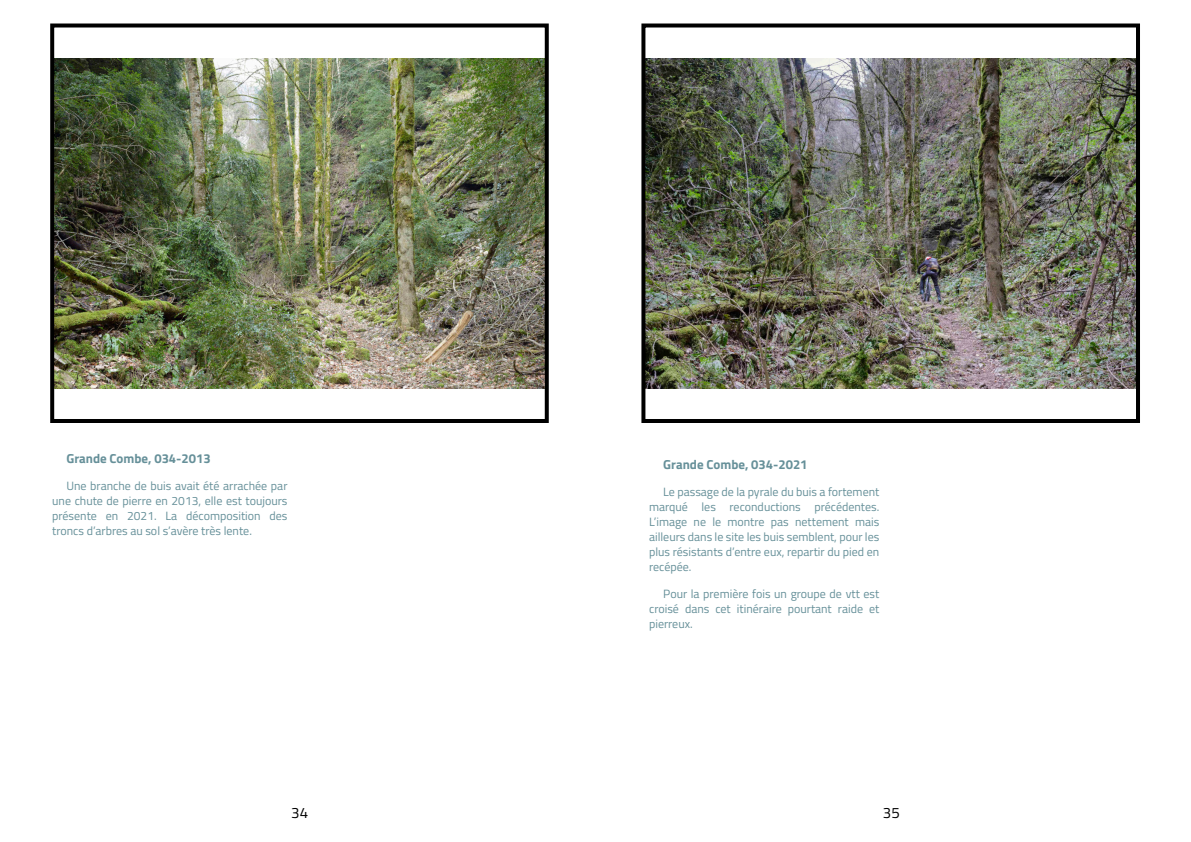
<style>
.page{position:relative;width:1191px;height:842px;background:#fff}
.page>*{position:absolute;margin:0;border:0;box-sizing:border-box;transform-origin:0 0}
.t1{font:15px "Titillium Web";color:#000}
.t2{font:700 13px "Titillium Web";color:#669099}
.t3{font:12px/15px "Titillium Web";color:#669099;text-align:justify}
</style>
<div class="page">
<img style="left:55px;top:58px;width:489px;height:330px">
<div style="left:50px;top:24px;width:499px;height:399px;border:4px solid #000"></div>
<img style="left:646px;top:58px;width:489px;height:330px">
<div style="left:641px;top:24px;width:499px;height:399px;border:4px solid #000"></div>
<p class="t2" style="left:66px;top:449px;width:146px">Grande Combe, 034-2013</p>
<p class="t3" style="left:52px;top:478px;width:237px;text-indent:14px">Une branche de buis avait été arrachée par une chute de pierre en 2013, elle est toujours présente en 2021. La décomposition des troncs d’arbres au sol s’avère très lente.</p>
<p class="t1" style="left:291px;top:801px;width:18px">34</p>
<p class="t2" style="left:663px;top:454px;width:146px">Grande Combe, 034-2021</p>
<p class="t3" style="left:649px;top:484px;width:232px;text-indent:14px">Le passage de la pyrale du buis a fortement marqué les reconductions précédentes.<br>L’image ne le montre pas nettement mais ailleurs dans le site les buis semblent, pour les plus résistants d’entre eux, repartir du pied en recépée.</p>
<p class="t3" style="left:649px;top:586px;width:232px;text-indent:14px">Pour la première fois un groupe de vtt est croisé dans cet itinéraire pourtant raide et pierreux.</p>
<p class="t1" style="left:883px;top:801px;width:18px">35</p>
</div>
